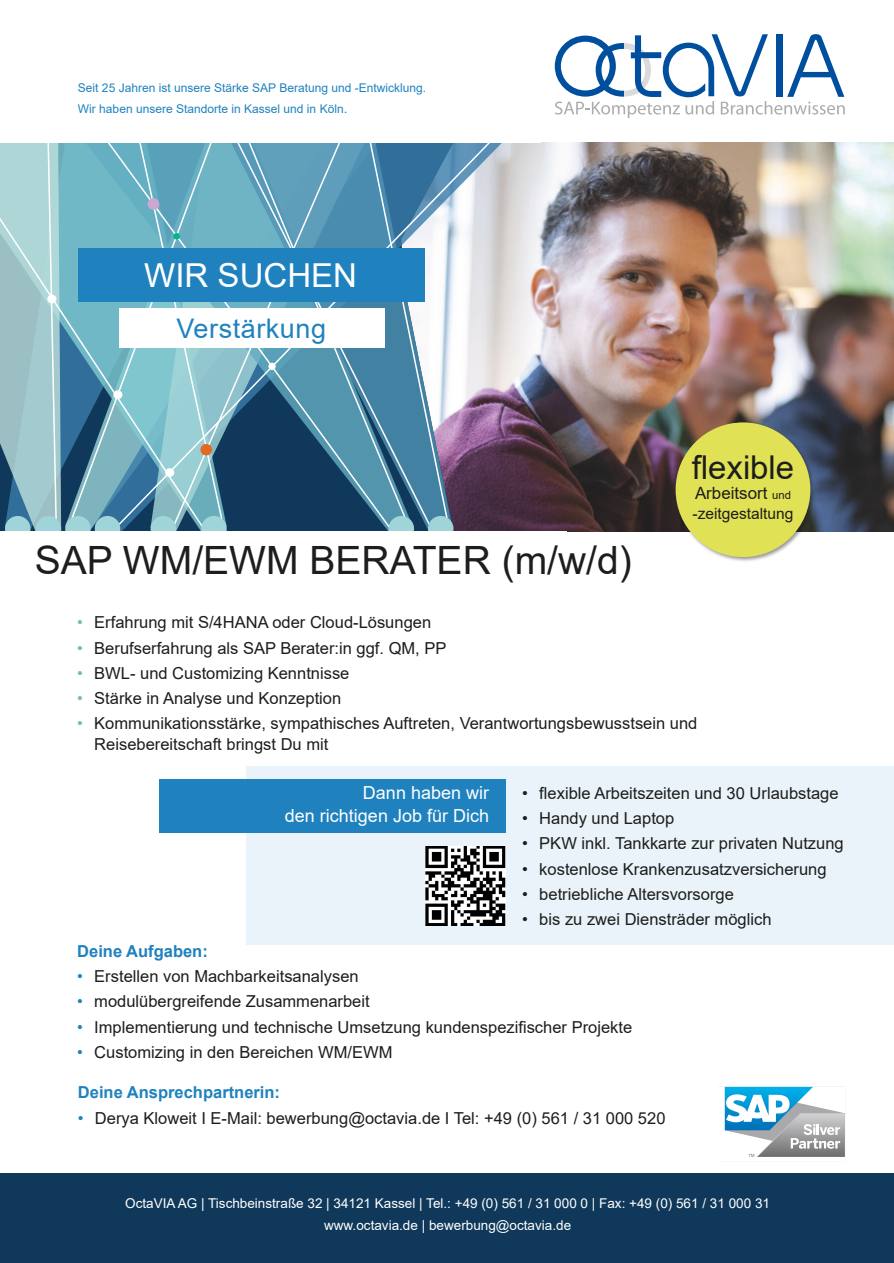
<style>
.page{position:relative;width:894px;height:1263px;background:#fff}
.page>*{position:absolute;margin:0;border:0;box-sizing:border-box;transform-origin:0 0}
.t1{font:39px "Arial";color:#1d1d1b}
.t2{font:33px "Arial";color:#fff}
.t3{font:32.85px "Arial";color:#1d1d1b}
.t4{font:27px "Arial";letter-spacing:.02em;color:#1f82bf}
.t5{font:18px/23.2px "Arial";color:#fff;text-align:right}
.t6{font:16.95px "Arial";color:#1d1d1b}
.t7{font:16.5px/21px "Arial";color:#1d1d1b}
.t8{font:700 16.5px "Arial";color:#1f82bf}
.t9{font:15.45px "Arial";color:#1d1d1b}
.t10{font:13.5px/22.2px "Arial";color:#fff;text-align:center}
.t11{font:12px/21px "Arial";color:#1f82bf}
.s1{font-size:13.5px}
.s2{font-size:11.25px}
.s3{color:#7abab0}
.s4{color:#1f82bf}
</style>
<div class="page">
<img style="left:502px;top:142px;width:391px;height:389px">
<svg style="left:454px;top:143px;width:48px;height:388px;background:#a597a3"></svg>
<svg style="left:228px;top:143px;width:263px;height:383px"></svg>
<svg style="left:121px;top:143px;width:111px;height:377px;background:#619fb2"></svg>
<svg style="left:121px;top:208px;width:16px;height:322px;background:#6ca9bc"></svg>
<svg style="left:245px;top:143px;width:116px;height:376px;background:#467d99"></svg>
<div style="left:268px;top:363px;width:7px;height:7px;background:#fff;border-radius:50%"></div>
<svg style="left:361px;top:143px;width:93px;height:388px"></svg>
<svg style="left:137px;top:143px;width:91px;height:388px;background:#7ab4c2"></svg>
<svg style="left:0;top:143px;width:121px;height:388px;background:#81b3bf"></svg>
<div style="left:47px;top:295px;width:9px;height:8px;background:#fff;border-radius:50%"></div>
<div style="left:173px;top:233px;width:7px;height:6px;background:#00b587;border-radius:50%"></div>
<div style="left:0;top:1174px;width:893px;height:89px;background:#0f385a"></div>
<div style="left:246px;top:766px;width:647px;height:179px;background:#e9f3f9"></div>
<div style="left:159px;top:780px;width:346px;height:53px;background:#1f82bf"></div>
<svg style="left:554px;top:34px;width:290px;height:84px"></svg>
<img style="left:673px;top:421px;width:142px;height:140px">
<div style="left:675px;top:422px;width:135px;height:135px;background:#e1e155;border-radius:50%"></div>
<img style="left:425px;top:846px;width:80px;height:80px">
<svg style="left:724px;top:1087px;width:120px;height:70px"></svg>
<div style="left:78px;top:249px;width:346px;height:53px;background:#1f82bf"></div>
<div style="left:119px;top:308px;width:265px;height:39px;background:#fff"></div>
<p class="t11" style="left:78px;top:78px;width:349px">Seit 25 Jahren ist unsere Stärke SAP Beratung und -Entwicklung.<br>Wir haben unsere Standorte in Kassel und in Köln<span class="s1">.</span></p>
<h2 class="t2" style="left:144px;top:263px;width:214px">WIR SUCHEN</h2>
<h3 class="t4" style="left:176px;top:318px;width:151px">Verstärkung</h3>
<h3 class="t3" style="left:691px;top:455px;width:104px">flexible</h3>
<p class="t6" style="left:694px;top:487px;width:97px">Arbeitsort <span class="s2">und</span></p>
<p class="t9" style="left:692px;top:508px;width:102px">-zeitgestaltung</p>
<h1 class="t1" style="left:35px;top:546px;width:598px">SAP WM/EWM BERATER (m/w/d)</h1>
<p class="t7" style="left:77px;top:614px;width:355px"><span class="s3">•</span> Erfahrung mit S/4HANA oder Cloud-Lösungen</p>
<p class="t7" style="left:77px;top:639px;width:370px"><span class="s3">•</span> Berufserfahrung als SAP Berater:in ggf. QM, PP</p>
<p class="t7" style="left:77px;top:664px;width:273px"><span class="s3">•</span> BWL- und Customizing Kenntnisse</p>
<p class="t7" style="left:77px;top:689px;width:265px"><span class="s3">•</span> Stärke in Analyse und Konzeption</p>
<p class="t7" style="left:94px;top:715px;width:604px;text-indent:-17px"><span class="s3">•</span> Kommunikationsstärke, sympathisches Auftreten, Verantwortungsbewusstsein und<br>Reisebereitschaft bringst Du mit</p>
<p class="t5" style="left:285px;top:783px;width:206px">Dann haben wir<br>den richtigen Job für Dich</p>
<p class="t7" style="left:522px;top:784px;width:318px">• flexible Arbeitszeiten und 30 Urlaubstage</p>
<p class="t7" style="left:522px;top:809px;width:153px">• Handy und Laptop</p>
<p class="t7" style="left:522px;top:835px;width:323px">• PKW inkl. Tankkarte zur privaten Nutzung</p>
<p class="t7" style="left:522px;top:860px;width:306px">• kostenlose Krankenzusatzversicherung</p>
<p class="t7" style="left:522px;top:885px;width:213px">• betriebliche Altersvorsorge</p>
<p class="t7" style="left:522px;top:910px;width:251px">• bis zu zwei Diensträder möglich</p>
<p class="t8" style="left:77px;top:945px;width:132px">Deine Aufgaben:</p>
<p class="t7" style="left:77px;top:967px;width:283px"><span class="s4">•</span> Erstellen von Machbarkeitsanalysen</p>
<p class="t7" style="left:77px;top:993px;width:294px"><span class="s4">•</span> modulübergreifende Zusammenarbeit</p>
<p class="t7" style="left:77px;top:1018px;width:556px"><span class="s4">•</span> Implementierung und technische Umsetzung kundenspezifischer Projekte</p>
<p class="t7" style="left:77px;top:1043px;width:317px"><span class="s4">•</span> Customizing in den Bereichen WM/EWM</p>
<p class="t8" style="left:78px;top:1086px;width:204px">Deine Ansprechpartnerin:</p>
<p class="t7" style="left:78px;top:1109px;width:589px"><span class="s4">•</span> Derya Kloweit I E-Mail: bewerbung@octavia.de I Tel: +49 (0) 561 / 31 000 520</p>
<p class="t10" style="left:125px;top:1193px;width:646px">OctaVIA AG | Tischbeinstraße 32 | 34121 Kassel | Tel.: +49 (0) 561 / 31 000 0 | Fax: +49 (0) 561 / 31 000 31 www.octavia.de | bewerbung@octavia.de</p>
</div>
